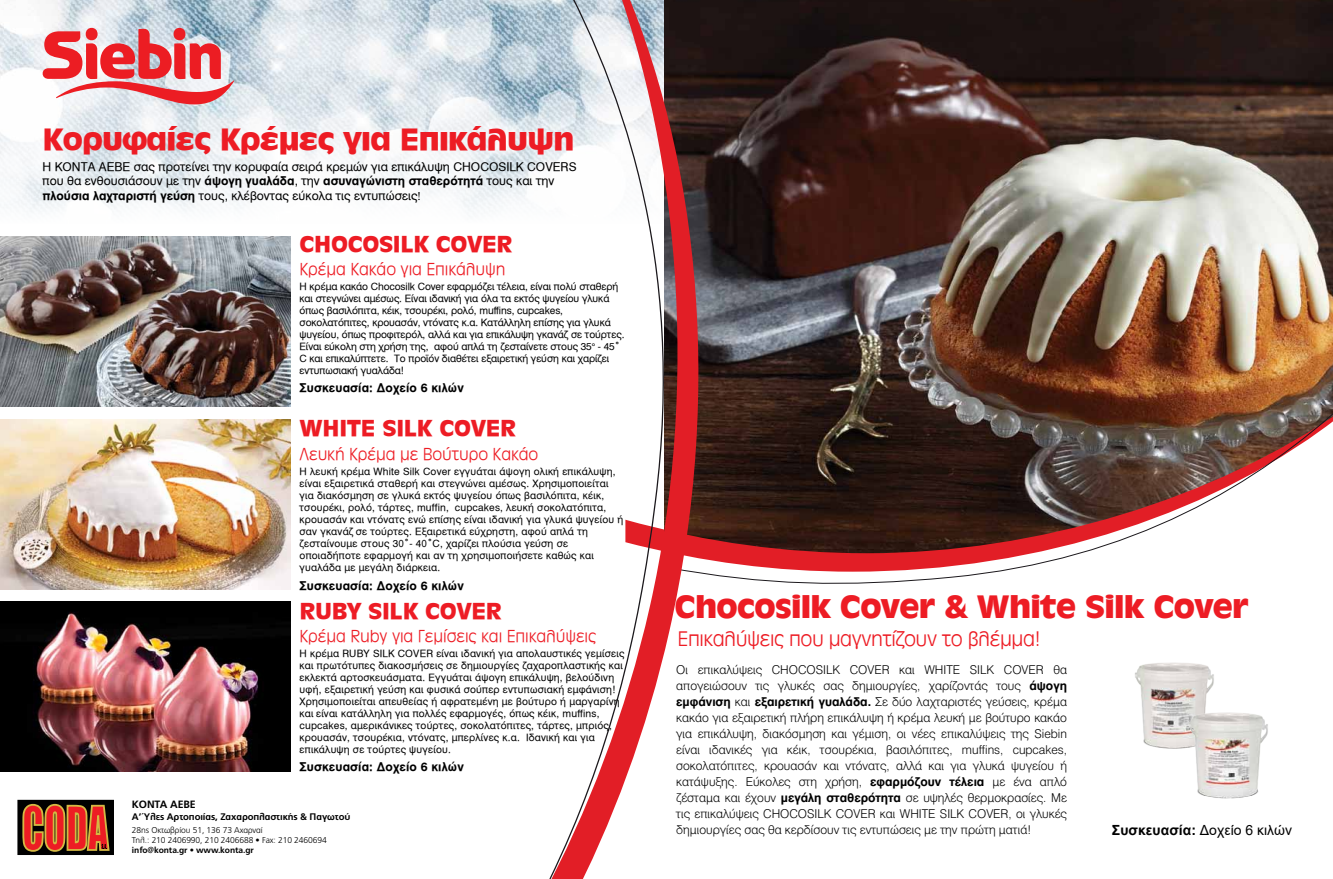
<style>
.page{position:relative;width:1333px;height:879px;background:#fff}
.page>*{position:absolute;margin:0;border:0;box-sizing:border-box;transform-origin:0 0}
.t1{font:900 33.9px "UB Antique Olive";letter-spacing:-.02em;color:#ed1c24;scale:1.1 1}
.t2{font:900 32px "UB Antique Olive";letter-spacing:-.02em;color:#ed1c24;scale:1.1 1}
.t3{font:900 24px "UB Antique Olive";letter-spacing:-.015em;color:#ed1c24;scale:1.1 1}
.t4{font:300 22px "UB Antique Olive";letter-spacing:-.02em;color:#ed1c24}
.t5{font:300 18px "UB Antique Olive";letter-spacing:-.01em;color:#ed1c24}
.t6{font:14px "Arial";color:#000}
.t7{font:300 12px/16px "UB Helvetica";color:#000;text-align:justify}
.t8{font:12px/14.5px "UB Helvetica";color:#000}
.t9{font:12px "UB Helvetica Bold";letter-spacing:.015em;color:#000}
.t10{font:700 10.6px "PF Catalog";letter-spacing:-.01em;color:#000}
.t11{font:10px/12px "UB Helvetica";letter-spacing:.02em;color:#000}
.t12{font:10px/12px "UB Helvetica";letter-spacing:-.01em;color:#000}
.t13{font:700 9.5px "PF Catalog";letter-spacing:-.01em;color:#000}
.t14{font:300 8.5px/10.2px "PF Catalog";letter-spacing:-.01em;color:#000}
.s1{font-family:"UB Helvetica Bold"}
.s2{font-family:"Minion Pro"}
.s3{font-weight:700}
.s4{font-family:"UB Helvetica Bold";font-weight:400}
</style>
<div class="page">
<img style="left:0;top:0;width:540px;height:212px">
<svg style="left:43px;top:29px;width:191px;height:75px"></svg>
<img style="left:0;top:236px;width:291px;height:171px">
<img style="left:0;top:601px;width:291px;height:171px">
<img style="left:0;top:420px;width:291px;height:170px">
<img style="left:724px;top:0;width:608px;height:399px">
<svg style="left:724px;top:399px;width:608px;height:185px"></svg>
<div style="left:18px;top:800px;width:95px;height:54px;border:1px solid #000"></div>
<svg style="left:21px;top:800px;width:90px;height:53px;background:#a23e22"></svg>
<img style="left:1135px;top:662px;width:79px;height:87px">
<img style="left:1173px;top:701px;width:95px;height:98px">
<svg style="left:540px;top:0;width:184px;height:879px"></svg>
<h2 class="t2" style="left:43px;top:122px;width:485px">Κορυφαίες Κρέμες για Επικάλυψη</h2>
<p class="t8" style="left:43px;top:159px;width:535px">Η ΚΟΝΤΑ ΑΕΒΕ σας προτείνει την κορυφαία σειρά κρεμών για επικάλυψη CHOCOSILK COVERS που θα ενθουσιάσουν με την <span class="s1">άψογη γυαλάδα</span>, την <span class="s1">ασυναγώνιστη σταθερότητά</span> τους και την <span class="s1">πλούσια λαχταριστή γεύση</span> τους, κλέβοντας εύκολα τις εντυπώσεις<span class="s2">!</span></p>
<h3 class="t3" style="left:299px;top:231px;width:195px">CHOCOSILK COVER</h3>
<h3 class="t5" style="left:299px;top:260px;width:207px">Κρέμα Κακάο για Επικάλυψη</h3>
<p class="t12" style="left:299px;top:280px;width:326px">Η κρέμα κακάο Chocosilk Cover εφαρμόζει τέλεια, είναι πολύ σταθερή και στεγνώνει αμέσως. Είναι ιδανική για όλα τα εκτός ψυγείου γλυκά όπως βασιλόπιτα, κέικ, τσουρέκι, ρολό, muffins, cupcakes, σοκολατόπιτες, κρουασάν, ντόνατς κ.α. Κατάλληλη επίσης για γλυκά ψυγείου, όπως προφιτερόλ, αλλά και για επικάλυψη γκανάζ σε τούρτες.<br>Είναι εύκολη στη χρήση της, αφού απλά τη ζεσταίνετε στους 35<span class="s2">°</span> - 45° C και επικαλύπτετε. Το προϊόν διαθέτει εξαιρετική γεύση και χαρίζει εντυπωσιακή γυαλάδα!</p>
<p class="t9" style="left:299px;top:381px;width:166px">Συσκευασία: Δοχείο 6 κιλών</p>
<h3 class="t3" style="left:299px;top:416px;width:198px">WHITE SILK COVER</h3>
<h3 class="t5" style="left:299px;top:445px;width:240px">Λευκή Κρέμα με Βούτυρο Κακάο</h3>
<p class="t11" style="left:299px;top:466px;width:325px">Η λευκή κρέμα White Silk Cover εγγυάται άψογη ολική επικάλυψη, είναι εξαιρετικά σταθερή και στεγνώνει αμέσως. Χρησιμοποιείται για διακόσμηση σε γλυκά εκτός ψυγείου όπως βασιλόπιτα, κέικ, τσουρέκι, ρολό, τάρτες, muffin, cupcakes, λευκή σοκολατόπιτα, κρουασάν και ντόνατς ενώ επίσης είναι ιδανική για γλυκά ψυγείου ή σαν γκανάζ σε τούρτες. Εξαιρετικά εύχρηστη, αφού απλά τη ζεσταίνουμε στους 30°- 40°C, χαρίζει πλούσια γεύση σε οποιαδήποτε εφαρμογή και αν τη χρησιμοποιήσετε καθώς και γυαλάδα με μεγάλη διάρκεια.</p>
<p class="t9" style="left:299px;top:578px;width:166px">Συσκευασία: Δοχείο 6 κιλών</p>
<h3 class="t3" style="left:299px;top:598px;width:185px">RUBY SILK COVER</h3>
<h3 class="t5" style="left:299px;top:627px;width:298px">Κρέμα Ruby για Γεμίσεις και Επικαλύψεις</h3>
<p class="t11" style="left:299px;top:647px;width:326px">Η κρέμα RUBY SILK COVER είναι ιδανική για απολαυστικές γεμίσεις και πρωτότυπες διακοσμήσεις σε δημιουργίες ζαχαροπλαστικής και εκλεκτά αρτοσκευάσματα. Εγγυάται άψογη επικάλυψη, βελούδινη υφή, εξαιρετική γεύση και φυσικά σούπερ εντυπωσιακή εμφάνιση!<br>Χρησιμοποιείται απευθείας ή αφρατεμένη με βούτυρο ή μαργαρίνη και είναι κατάλληλη για πολλές εφαρμογές, όπως κέικ, muffins, cupcakes, αμερικάνικες τούρτες, σοκολατόπιτες, τάρτες, μπριός, κρουασάν, τσουρέκια, ντόνατς, μπερλίνες κ.α. Ιδανική και για επικάλυψη σε τούρτες ψυγείου.</p>
<p class="t9" style="left:299px;top:760px;width:166px">Συσκευασία: Δοχείο 6 κιλών</p>
<p class="t10" style="left:132px;top:798px;width:65px">ΚΟΝΤΑ ΑΕΒΕ</p>
<p class="t13" style="left:132px;top:811px;width:220px">Α’ Ύλες Αρτοποιίας, Ζαχαροπλαστικής &amp; Παγωτού</p>
<p class="t14" style="left:132px;top:825px;width:196px">28ης Οκτωβρίου 51, 136 73 Αχαρναί<br>Τηλ.: 210 2406990, 210 2406688 • Fax: 210 2460694 <span class="s3">info@konta.gr</span> • <span class="s3">www.konta.gr</span></p>
<h1 class="t1" style="left:674px;top:588px;width:523px">Chocosilk Cover &amp; White Silk Cover</h1>
<h3 class="t4" style="left:677px;top:627px;width:364px">Επικαλύψεις που μαγνητίζουν το βλέμμα!</h3>
<p class="t7" style="left:676px;top:662px;width:392px">Οι επικαλύψεις CHOCOSILK COVER και WHITE SILK COVER θα απογειώσουν τις γλυκές σας δημιουργίες, χαρίζοντάς τους <span class="s4">άψογη εμφάνιση</span> και <span class="s4">εξαιρετική γυαλάδα.</span> Σε δύο λαχταριστές γεύσεις, κρέμα κακάο για εξαιρετική πλήρη επικάλυψη ή κρέμα λευκή με βούτυρο κακάο για επικάλυψη, διακόσμηση και γέμιση, οι νέες επικαλύψεις της Siebin είναι ιδανικές για κέικ, τσουρέκια, βασιλόπιτες, muffins, cupcakes, σοκολατόπιτες, κρουασάν και ντόνατς, αλλά και για γλυκά ψυγείου ή κατάψυξης. Εύκολες στη χρήση, <span class="s4">εφαρμόζουν τέλεια</span> με ένα απλό ζέσταμα και έχουν <span class="s4">μεγάλη σταθερότητα</span> σε υψηλές θερμοκρασίες. Με τις επικαλύψεις CHOCOSILK COVER και WHITE SILK COVER, οι γλυκές δημιουργίες σας θα κερδίσουν τις εντυπώσεις με την πρώτη ματιά!</p>
<h3 class="t6" style="left:1111px;top:821px;width:182px"><span class="s3">Συσκευασία:</span> Δοχείο 6 κιλών</h3>
</div>
